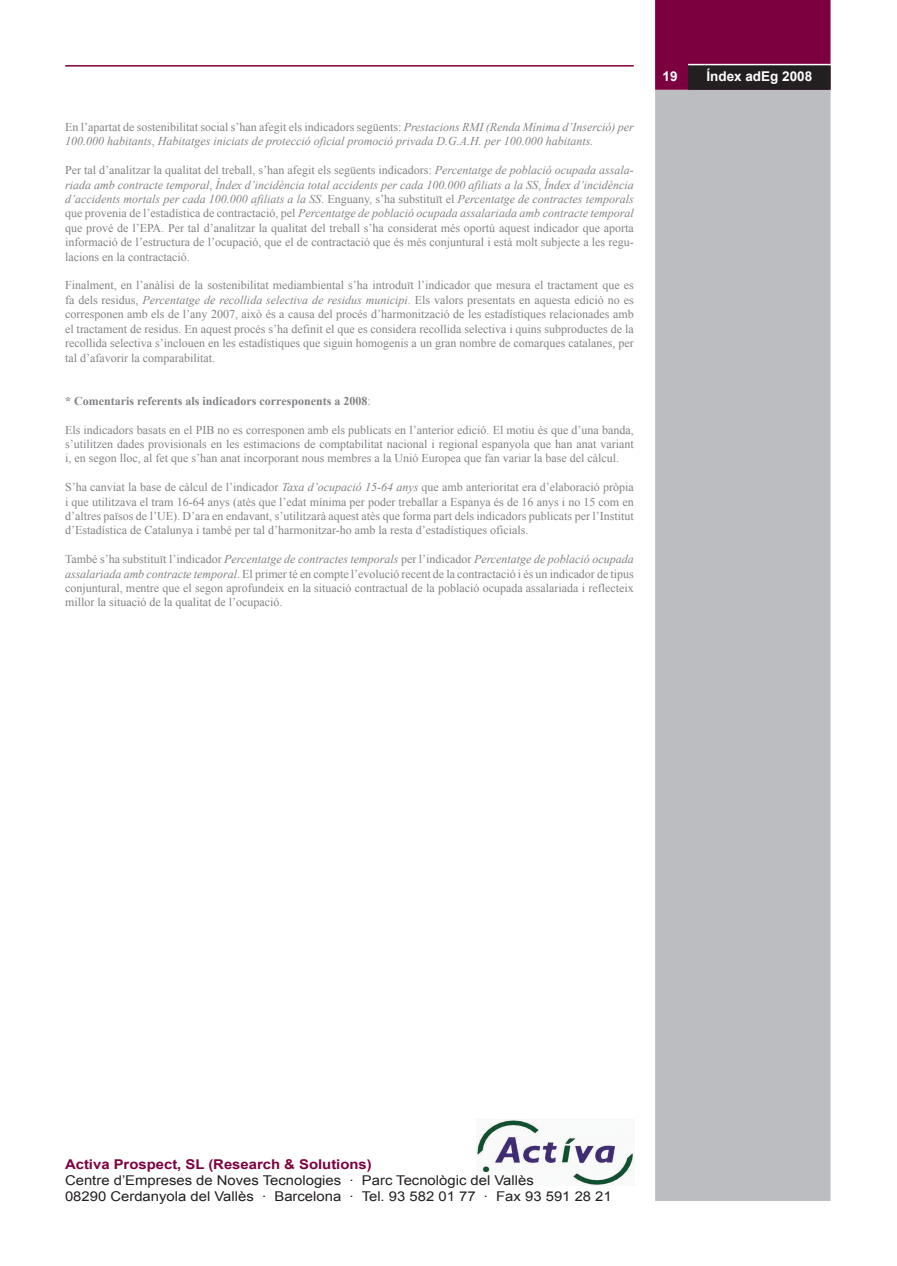
<style>
.page{position:relative;width:897px;height:1266px;background:#fff}
.page>*{position:absolute;margin:0;border:0;box-sizing:border-box;transform-origin:0 0}
.t1{font:13.5px/16.2px "Arial";color:#231f20;scale:1.1 1}
.t2{font:700 13.5px "Arial";color:#7c0040;scale:1.1 1}
.t3{font:700 13.5px "Arial";color:#fff}
.t4{font:12px/14.4px "Times New Roman";color:#808285;text-align:justify}
.t5{font:italic 12px/14.4px "Times New Roman";color:#808285}
.t6{font:700 12px "Times New Roman";color:#808285}
.s1{font-style:normal}
.s2{font-style:italic}
.s3{font-weight:400}
</style>
<div class="page">
<div style="left:655px;top:90px;width:176px;height:1110px;background:#bcbdc0;border:2px solid #bcbdc0"></div>
<div style="left:655px;top:0;width:176px;height:90px;background:#7c0040"></div>
<div style="left:689px;top:66px;width:141px;height:23px;background:#231f20"></div>
<div style="left:688px;top:65px;width:143px;height:25px;border:2px solid #231f20"></div>
<hr style="left:688px;top:64px;width:143px;height:1px;background:#fff">
<img style="left:477px;top:1119px;width:157px;height:66px">
<hr style="left:65px;top:65px;width:569px;height:2px;background:#7c0040">
<p class="t5" style="left:65px;top:120px;width:570px"><span class="s1">En l’apartat de sostenibilitat social s’han afegit els indicadors següents:</span> Prestacions RMI (Renda Mínima d’Inserció) per<br>100.000 habitants<span class="s1">,</span> Habitatges iniciats de protecció oficial promoció privada D.G.A.H. per 100.000 habitants.</p>
<p class="t4" style="left:65px;top:163px;width:570px">Per tal d’analitzar la qualitat del treball, s’han afegit els següents indicadors: <span class="s2">Percentatge de població ocupada assala&shy;riada amb contracte temporal</span>, <span class="s2">Índex d’incidència total accidents per cada 100.000 afiliats a la SS</span>, <span class="s2">Índex d’incidència d’accidents mortals per cada 100.000 afiliats a la SS</span>. Enguany, s’ha substituït el <span class="s2">Percentatge de contractes temporals </span>que provenia de l’estadística de contractació, pel <span class="s2">Percentatge de població ocupada assalariada amb contracte temporal </span>que prové de l’EPA. Per tal d’analitzar la qualitat del treball s’ha considerat més oportú aquest indicador que aporta informació de l’estructura de l’ocupació, que el de contractació que és més conjuntural i està molt subjecte a les regu&shy;lacions en la contractació.</p>
<p class="t4" style="left:65px;top:278px;width:570px">Finalment, en l’anàlisi de la sostenibilitat mediambiental s’ha introduït l’indicador que mesura el tractament que es fa dels residus, <span class="s2">Percentatge de recollida selectiva de residus municipi</span>. Els valors presentats en aquesta edició no es corresponen amb els de l’any 2007, això és a causa del procés d’harmonització de les estadístiques relacionades amb el tractament de residus. En aquest procés s’ha definit el que es considera recollida selectiva i quins subproductes de la recollida selectiva s’inclouen en les estadístiques que siguin homogenis a un gran nombre de comarques catalanes, per tal d’afavorir la comparabilitat.</p>
<p class="t6" style="left:65px;top:394px;width:307px">* Comentaris referents als indicadors corresponents a 2008<span class="s3">:</span></p>
<p class="t4" style="left:65px;top:422px;width:570px">Els indicadors basats en el PIB no es corresponen amb els publicats en l’anterior edició. El motiu és que d’una banda, s’utilitzen dades provisionals en les estimacions de comptabilitat nacional i regional espanyola que han anat variant i, en segon lloc, al fet que s’han anat incorporant nous membres a la Unió Europea que fan variar la base del càlcul.</p>
<p class="t4" style="left:65px;top:480px;width:570px">S’ha canviat la base de càlcul de l’indicador <span class="s2">Taxa d’ocupació 15-64 anys</span> que amb anterioritat era d’elaboració pròpia i que utilitzava el tram 16-64 anys (atès que l’edat mínima per poder treballar a Espanya és de 16 anys i no 15 com en d’altres països de l’UE). D’ara en endavant, s’utilitzarà aquest atès que forma part dels indicadors publicats per l’Institut d’Estadística de Catalunya i també per tal d’harmonitzar-ho amb la resta d’estadístiques oficials.</p>
<p class="t4" style="left:65px;top:552px;width:570px">També s’ha substituït l’indicador <span class="s2">Percentatge de contractes temporals</span> per l’indicador <span class="s2">Percentatge de població ocupada assalariada amb contracte temporal</span>. El primer té en compte l’evolució recent de la contractació i és un indicador de tipus conjuntural, mentre que el segon aprofundeix en la situació contractual de la població ocupada assalariada i reflecteix millor la situació de la qualitat de l’ocupació.</p>
<p class="t3" style="left:663px;top:69px;width:17px">19</p>
<p class="t3" style="left:706px;top:69px;width:107px">Índex adEg 2008</p>
<p class="t2" style="left:65px;top:1156px;width:280px">Activa Prospect, SL (Research &amp; Solutions)</p>
<p class="t1" style="left:65px;top:1172px;width:499px">Centre d’Empreses de Noves Tecnologies · Parc Tecnològic del Vallès<br>08290 Cerdanyola del Vallès · Barcelona · Tel. 93 582 01 77 · Fax 93 591 28 21</p>
</div>
